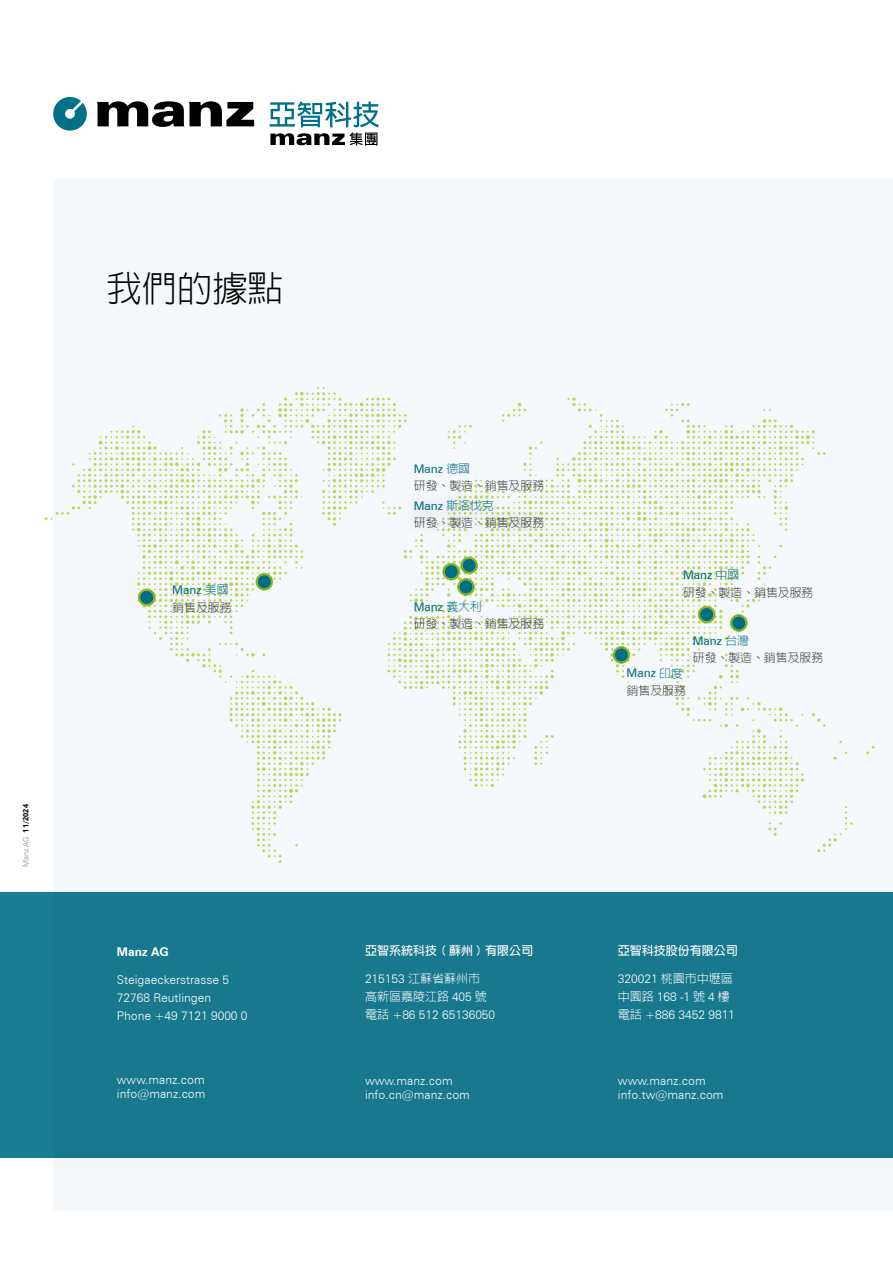
<style>
.page{position:relative;width:893px;height:1263px;background:#fff}
.page>*{position:absolute;margin:0;border:0;box-sizing:border-box;transform-origin:0 0}
.t1{font:300 36px "AR Hei B5";letter-spacing:-.02em;color:#000}
.t2{font:300 12px/18px "Zurich BT";color:#fff}
.t3{font:700 12px "AR Hei B5";color:#fff}
.t4{font:300 12px "Lin Gothic";color:#fff}
.t5{font:700 12px "Zurich BT";color:#fff}
.t6{font:300 11.85px "AR Hei B5";color:#3c3c3b}
.t7{font:11.85px "Zurich BT";color:#006a7f}
.t8{font:700 7.5px "Zurich BT";color:#000}
.s1{font-weight:300;color:#878787}
.s2{font-family:"AR Hei B5";font-weight:300}
.s3{font-family:"Lin Gothic"}
.s4{font-family:"Zurich BT"}
</style>
<div class="page">
<div style="left:53px;top:180px;width:840px;height:1031px;background:#f4f8fa"></div>
<svg style="left:270px;top:101px;width:109px;height:45px"></svg>
<svg style="left:97px;top:101px;width:157px;height:26px"></svg>
<svg style="left:53px;top:97px;width:34px;height:34px"></svg>
<div style="left:0;top:892px;width:893px;height:266px;background:#18788d"></div>
<svg style="left:866px;top:746px;width:9px;height:8px"></svg>
<svg style="left:45px;top:387px;width:808px;height:476px"></svg>
<div style="left:403px;top:489px;width:151px;height:50px;background:#3b4f58;opacity:.25"></div>
<p class="t8" style="left:21px;top:867px;width:65px;rotate:-90deg"><span class="s1">Manz AG</span> 11/2024</p>
<h1 class="t1" style="left:106px;top:270px;width:179px">我們的據點</h1>
<p class="t7" style="left:172px;top:582px;width:58px">Manz <span class="s2">美國</span></p>
<p class="t6" style="left:172px;top:602px;width:61px">銷售及服務</p>
<p class="t7" style="left:414px;top:461px;width:58px">Manz <span class="s2">德國</span></p>
<p class="t6" style="left:414px;top:480px;width:132px">研發、製造、銷售及服務</p>
<p class="t7" style="left:414px;top:498px;width:81px">Manz <span class="s2">斯洛伐克</span></p>
<p class="t6" style="left:414px;top:517px;width:132px">研發、製造、銷售及服務</p>
<p class="t7" style="left:414px;top:599px;width:70px">Manz <span class="s2">義大利</span></p>
<p class="t6" style="left:414px;top:618px;width:132px">研發、製造、銷售及服務</p>
<p class="t7" style="left:683px;top:568px;width:58px">Manz <span class="s2">中國</span></p>
<p class="t6" style="left:683px;top:586px;width:132px">研發、製造、銷售及服務</p>
<p class="t7" style="left:693px;top:633px;width:58px">Manz <span class="s2">台灣</span></p>
<p class="t6" style="left:693px;top:652px;width:132px">研發、製造、銷售及服務</p>
<p class="t7" style="left:627px;top:666px;width:58px">Manz <span class="s2">印度</span></p>
<p class="t6" style="left:627px;top:684px;width:61px">銷售及服務</p>
<p class="t5" style="left:117px;top:944px;width:53px">Manz AG</p>
<p class="t2" style="left:117px;top:971px;width:132px">Steigaeckerstrasse 5<br>72768 Reutlingen<br>Phone +49 7121 9000 0</p>
<p class="t3" style="left:365px;top:944px;width:170px">亞智系統科技 ( 蘇州 ) 有限公司</p>
<p class="t2" style="left:365px;top:970px;width:117px">215153 <span class="s3">江蘇省蘇州市</span></p>
<p class="t4" style="left:365px;top:991px;width:123px">高新區嘉陵江路 <span class="s4">405</span> 號</p>
<p class="t2" style="left:365px;top:1006px;width:132px"><span class="s3">電話</span> +86 512 65136050</p>
<p class="t3" style="left:618px;top:944px;width:121px">亞智科技股份有限公司</p>
<p class="t2" style="left:618px;top:970px;width:118px">320021 <span class="s3">桃園市中壢區中園路</span> 168 -1 <span class="s3">號</span> 4 <span class="s3">樓電話</span> +886 3452 9811</p>
<p class="t2" style="left:117px;top:1072px;width:90px;line-height:14.4px">www.manz.com info@manz.com</p>
<p class="t2" style="left:365px;top:1073px;width:106px;line-height:14.4px">www.manz.com info.cn@manz.com</p>
<p class="t2" style="left:618px;top:1073px;width:107px;line-height:14.4px">www.manz.com info.tw@manz.com</p>
</div>
